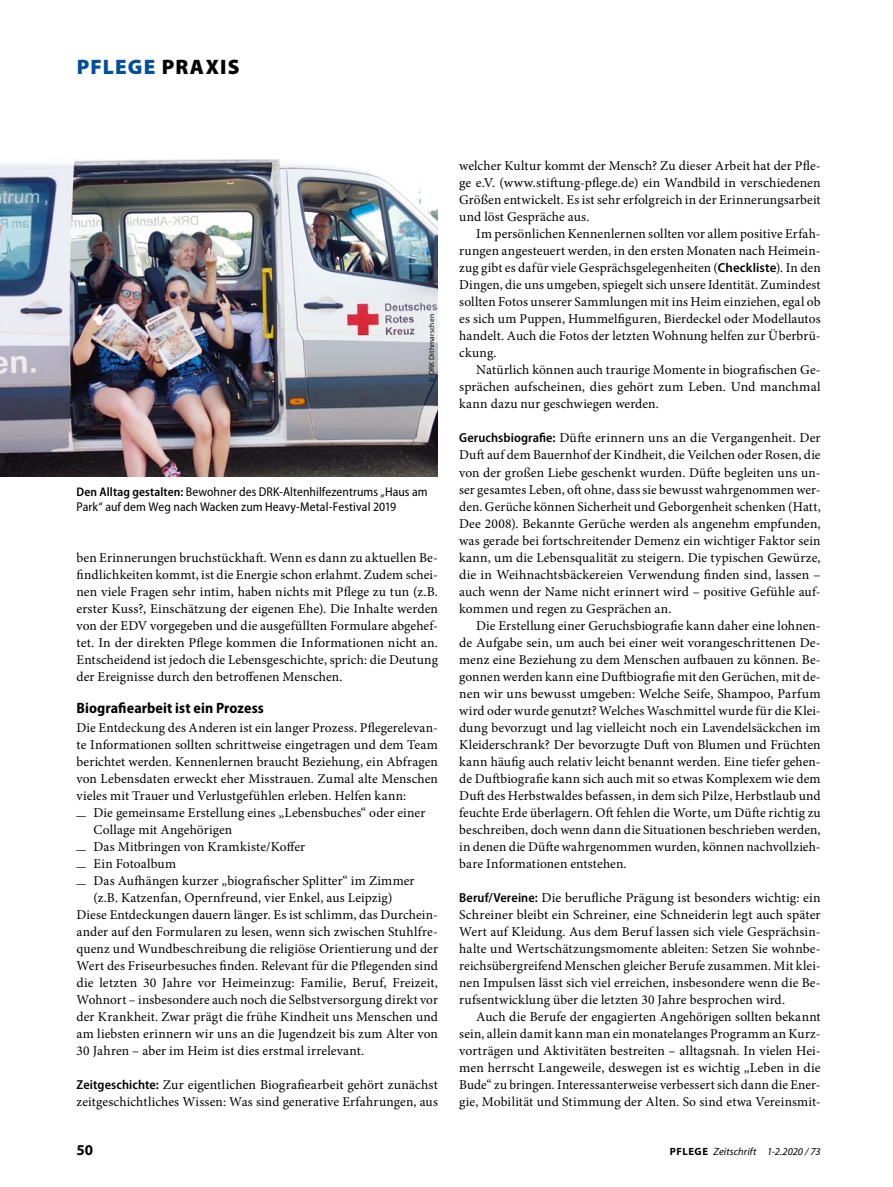
<style>
.page{position:relative;width:893px;height:1187px;background:#fff}
.page>*{position:absolute;margin:0;border:0;box-sizing:border-box;transform-origin:0 0}
.Category_3_Left_Blue{font:900 21px "Myriad Pro";letter-spacing:.055em;color:#004e9e}
.SectionHeading_1_x{font:700 semi-condensed 15px "Myriad Pro";letter-spacing:.005em;color:#000}
.NoXML_Pagina{font:700 15px "Myriad Pro";color:#000}
.Para_Indent{font:13.5px/17px "Minion Pro";letter-spacing:.005em;color:#000;text-align:justify}
.Dateline_Para{font:13.5px/17px "Minion Pro";letter-spacing:.01em;color:#000;text-align:justify}
.Para_x{font:13.5px/17px "Minion Pro";letter-spacing:.005em;color:#000;text-align:justify}
.Image_Caption_x{font:semi-condensed 12.75px/15px "Myriad Pro";letter-spacing:.005em;color:#000}
.NoXML_Pagina-2{font:italic 10.5px "Myriad Pro";letter-spacing:.005em;color:#000}
.t1{font:7.5px "Myriad Pro";letter-spacing:.025em;color:#000}
.s1{color:#000}
.s2{font-weight:600;font-size:12.45px}
.s3{font-family:"Myriad Pro";font-weight:300}
.s4{font-family:"Myriad Pro";font-weight:600;font-stretch:semi-condensed;font-size:13.05px}
.s5{font-family:"Myriad Pro";font-weight:600;font-size:13.05px}
.s6{font-weight:700;font-style:normal}
</style>
<div class="page">
<img style="left:0;top:159px;width:438px;height:317px">
<p class="Category_3_Left_Blue" style="left:77px;top:55px;width:164px">PFLEGE <span class="s1">PRAXIS</span></p>
<p class="t1" style="left:427px;top:382px;width:69px;rotate:-90deg">© DRK Dithmarschen</p>
<p class="Image_Caption_x" style="left:77px;top:484px;width:353px"><span class="s2">Den Alltag gestalten:</span> Bewohner des DRK-Altenhilfezentrums „Haus am<br>Park“ auf dem Weg nach Wacken zum Heavy-Metal-Festival 2019</p>
<p class="Para_x" style="left:77px;top:549px;width:363px">ben Erinnerungen bruchstückhaft. Wenn es dann zu aktuellen Be&shy;findlichkeiten kommt, ist die Energie schon erlahmt. Zudem schei&shy;nen viele Fragen sehr intim, haben nichts mit Pflege zu tun (z.B. erster Kuss?, Einschätzung der eigenen Ehe). Die Inhalte werden von der EDV vorgegeben und die ausgefüllten Formulare abgehef&shy;tet. In der direkten Pflege kommen die Informationen nicht an.<br>Entscheidend ist jedoch die Lebensgeschichte, sprich: die Deutung der Ereignisse durch den betroffenen Menschen.</p>
<p class="SectionHeading_1_x" style="left:77px;top:699px;width:189px">Biografiearbeit ist ein Prozess</p>
<p class="Para_x" style="left:77px;top:719px;width:363px">Die Entdeckung des Anderen ist ein langer Prozess. Pflegerelevan&shy;te Informationen sollten schrittweise eingetragen und dem Team berichtet werden. Kennenlernen braucht Beziehung, ein Abfragen von Lebensdaten erweckt eher Misstrauen. Zumal alte Menschen vieles mit Trauer und Verlustgefühlen erleben. Helfen kann:</p>
<p class="Para_Indent" style="left:94px;top:804px;width:333px;text-indent:-17px"><span class="s3">_</span> Die gemeinsame Erstellung eines „Lebensbuches“ oder einer<br>Collage mit Angehörigen</p>
<p class="Para_Indent" style="left:77px;top:838px;width:230px"><span class="s3">_</span> Das Mitbringen von Kramkiste/Koffer</p>
<p class="Para_Indent" style="left:77px;top:855px;width:101px"><span class="s3">_</span> Ein Fotoalbum</p>
<p class="Para_Indent" style="left:77px;top:872px;width:340px;text-align:center"><span class="s3">_</span> Das Aufhängen kurzer „biografischer Splitter“ im Zimmer (z.B. Katzenfan, Opernfreund, vier Enkel, aus Leipzig)</p>
<p class="Para_x" style="left:77px;top:906px;width:363px">Diese Entdeckungen dauern länger. Es ist schlimm, das Durchein&shy;ander auf den Formularen zu lesen, wenn sich zwischen Stuhlfre&shy;quenz und Wundbeschreibung die religiöse Orientierung und der Wert des Friseurbesuches finden. Relevant für die Pflegenden sind die letzten 30 Jahre vor Heimeinzug: Familie, Beruf, Freizeit, Wohnort – insbesondere auch noch die Selbstversorgung direkt vor der Krankheit. Zwar prägt die frühe Kindheit uns Menschen und am liebsten erinnern wir uns an die Jugendzeit bis zum Alter von 30 Jahren – aber im Heim ist dies erstmal irrelevant.</p>
<p class="Dateline_Para" style="left:77px;top:1076px;width:363px"><span class="s4">Zeitgeschichte:</span> Zur eigentlichen Biografiearbeit gehört zunächst zeitgeschichtliches Wissen: Was sind generative Erfahrungen, aus</p>
<p class="Dateline_Para" style="left:459px;top:157px;width:363px">welcher Kultur kommt der Mensch? Zu dieser Arbeit hat der Pfle&shy;ge e.V. (www.stiftung-pflege.de) ein Wandbild in verschiedenen Größen entwickelt. Es ist sehr erfolgreich in der Erinnerungsarbeit und löst Gespräche aus.</p>
<p class="Para_Indent" style="left:459px;top:225px;width:363px;text-indent:17px">Im persönlichen Kennenlernen sollten vor allem positive Erfah&shy;rungen angesteuert werden, in den ersten Monaten nach Heimein&shy;zug gibt es dafür viele Gesprächsgelegenheiten (<span class="s5">Checkliste</span>). In den Dingen, die uns umgeben, spiegelt sich unsere Identität. Zumindest sollten Fotos unserer Sammlungen mit ins Heim einziehen, egal ob es sich um Puppen, Hummelfiguren, Bierdeckel oder Modellautos handelt. Auch die Fotos der letzten Wohnung helfen zur Überbrü&shy;ckung.</p>
<p class="Para_Indent" style="left:459px;top:361px;width:363px;text-indent:17px">Natürlich können auch traurige Momente in biografischen Ge&shy;sprächen aufscheinen, dies gehört zum Leben. Und manchmal kann dazu nur geschwiegen werden.</p>
<p class="Dateline_Para" style="left:459px;top:429px;width:363px"><span class="s4">Geruchsbiografie:</span> Düfte erinnern uns an die Vergangenheit. Der Duft auf dem Bauernhof der Kindheit, die Veilchen oder Rosen, die von der großen Liebe geschenkt wurden. Düfte begleiten uns un&shy;ser gesamtes Leben, oft ohne, dass sie bewusst wahrgenommen wer&shy;den. Gerüche können Sicherheit und Geborgenheit schenken (Hatt, Dee 2008). Bekannte Gerüche werden als angenehm empfunden, was gerade bei fortschreitender Demenz ein wichtiger Faktor sein kann, um die Lebensqualität zu steigern. Die typischen Gewürze, die in Weihnachtsbäckereien Verwendung finden sind, lassen – auch wenn der Name nicht erinnert wird – positive Gefühle auf&shy;kommen und regen zu Gesprächen an.</p>
<p class="Para_Indent" style="left:459px;top:617px;width:363px;text-indent:17px">Die Erstellung einer Geruchsbiografie kann daher eine lohnen&shy;de Aufgabe sein, um auch bei einer weit vorangeschrittenen De&shy;menz eine Beziehung zu dem Menschen aufbauen zu können. Be&shy;gonnen werden kann eine Duftbiografie mit den Gerüchen, mit de&shy;nen wir uns bewusst umgeben: Welche Seife, Shampoo, Parfum wird oder wurde genutzt? Welches Waschmittel wurde für die Klei&shy;dung bevorzugt und lag vielleicht noch ein Lavendelsäckchen im Kleiderschrank? Der bevorzugte Duft von Blumen und Früchten kann häufig auch relativ leicht benannt werden. Eine tiefer gehen&shy;de Duftbiografie kann sich auch mit so etwas Komplexem wie dem Duft des Herbstwaldes befassen, in dem sich Pilze, Herbstlaub und feuchte Erde überlagern. Oft fehlen die Worte, um Düfte richtig zu beschreiben, doch wenn dann die Situationen beschrieben werden, in denen die Düfte wahrgenommen wurden, können nachvollzieh&shy;bare Informationen entstehen.</p>
<p class="Dateline_Para" style="left:459px;top:889px;width:363px"><span class="s4">Beruf/Vereine:</span> Die berufliche Prägung ist besonders wichtig: ein Schreiner bleibt ein Schreiner, eine Schneiderin legt auch später Wert auf Kleidung. Aus dem Beruf lassen sich viele Gesprächsin&shy;halte und Wertschätzungsmomente ableiten: Setzen Sie wohnbe&shy;reichsübergreifend Menschen gleicher Berufe zusammen. Mit klei&shy;nen Impulsen lässt sich viel erreichen, insbesondere wenn die Be&shy;rufsentwicklung über die letzten 30 Jahre besprochen wird.</p>
<p class="Para_Indent" style="left:459px;top:1008px;width:363px;text-indent:17px">Auch die Berufe der engagierten Angehörigen sollten bekannt sein, allein damit kann man ein monatelanges Programm an Kurz&shy;vorträgen und Aktivitäten bestreiten – alltagsnah. In vielen Hei&shy;men herrscht Langeweile, deswegen ist es wichtig „Leben in die Bude“ zu bringen. Interessanterweise verbessert sich dann die Ener&shy;gie, Mobilität und Stimmung der Alten. So sind etwa Vereinsmit-</p>
<p class="NoXML_Pagina" style="left:77px;top:1139px;width:18px">50</p>
<p class="NoXML_Pagina-2" style="left:670px;top:1144px;width:152px"><span class="s6">PFLEGE</span> Zeitschrift 1-2.2020 / 73</p>
</div>
